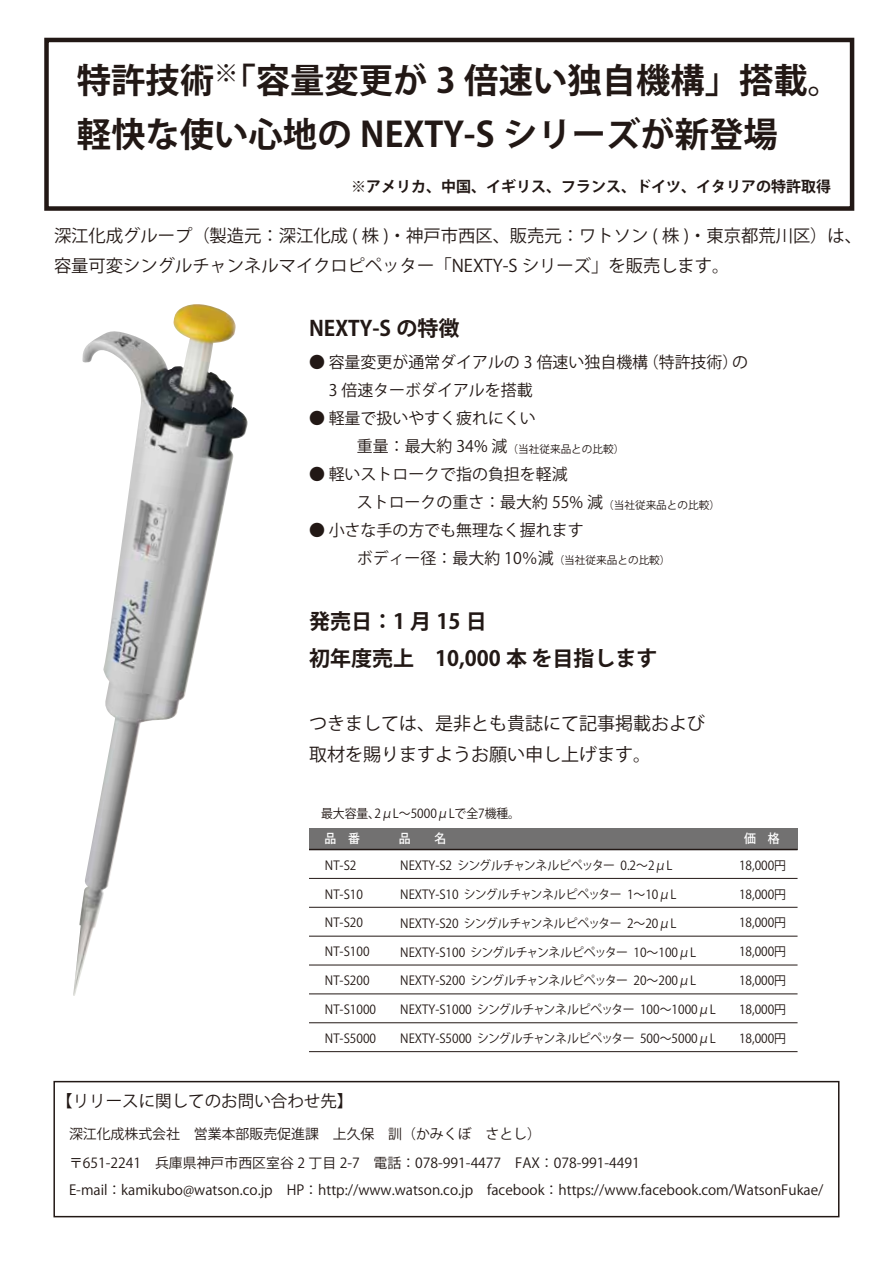
<style>
.page{position:relative;width:893px;height:1263px;background:#fff}
.page>*{position:absolute;margin:0;border:0;box-sizing:border-box;transform-origin:0 0}
.t1{font:700 34.35px/53.7px "Koz Go Pr 6 N";color:#221815}
.t2{font:700 21px/36.8px "Koz Go Pr 6 N";color:#221815}
.t3{font:18px/31.5px "Koz Go Pr 6 N";color:#221815}
.t4{font:17.25px/30.3px "Koz Go Pr 6 N";color:#221815}
.t5{font:16.5px "Koz Go Pr 6 N";color:#221815}
.t6{font:15.9px/27.9px "Koz Go Pr 6 N";color:#221815}
.t7{font:700 15px "Koz Go Pr 6 N";color:#221815}
.t8{font:13.95px/29px "Koz Go Pr 6 N";color:#221815}
.t9{font:12.45px "Koz Go Pr 6 N";color:#221815;scale:.95 1}
.t10{font:500 12.45px "Koz Go Pr 6 N";color:#fff;scale:.95 1}
.t11{font:10.65px "Koz Go Pr 6 N";color:#221815}
.s1{font-size:15.9px}
.s2{font-size:10.65px}
</style>
<div class="page">
<div style="left:53px;top:1081px;width:786px;height:136px;background:#fff;border:2px solid #221815"></div>
<div style="left:44px;top:38px;width:810px;height:173px;border:4px solid #221815"></div>
<img style="left:73px;top:304px;width:175px;height:692px">
<div style="left:309px;top:828px;width:488px;height:21px;background:#727171"></div>
<hr style="left:309px;top:849px;width:488px;height:1px;background:#221815">
<hr style="left:309px;top:878px;width:488px;height:1px;background:#221815">
<hr style="left:309px;top:907px;width:488px;height:1px;background:#221815">
<hr style="left:309px;top:936px;width:488px;height:1px;background:#221815">
<hr style="left:309px;top:965px;width:488px;height:1px;background:#221815">
<hr style="left:309px;top:994px;width:488px;height:1px;background:#221815">
<hr style="left:309px;top:1022px;width:488px;height:1px;background:#221815">
<hr style="left:309px;top:1051px;width:488px;height:1px;background:#221815">
<h1 class="t1" style="left:77px;top:54px;width:767px">特許技術<sup>※</sup>「容量変更が 3 倍速い独自機構」搭載。軽快な使い心地の NEXTY-S シリーズが新登場</h1>
<p class="t7" style="left:351px;top:178px;width:481px">※アメリカ、中国、イギリス、フランス、ドイツ、イタリアの特許取得</p>
<h3 class="t4" style="left:54px;top:221px;width:810px">深江化成グループ（製造元：深江化成 ( 株 )・神戸市西区、販売元：ワトソン ( 株 )・東京都荒川区）は、容量可変シングルチャンネルマイクロピペッター「NEXTY-S シリーズ」を販売します。</h3>
<h2 class="t2" style="left:309px;top:310px;width:152px">NEXTY-S の特徴</h2>
<p class="t6" style="left:309px;top:349px;width:440px">● 容量変更が通常ダイアルの 3 倍速い独自機構（特許技術）の　 3 倍速ターボダイアルを搭載</p>
<p class="t6" style="left:309px;top:405px;width:228px">● 軽量で扱いやすく疲れにくい</p>
<p class="t11" style="left:357px;top:443px;width:269px"><span class="s1">重量：最大約 34% 減</span>（当社従来品との比較）</p>
<p class="t6" style="left:357px;top:461px;width:365px;text-indent:-48px">● 軽いストロークで指の負担を軽減<br>ストロークの重さ：最大約 55% 減<span class="s2">（当社従来品との比較）</span></p>
<p class="t6" style="left:357px;top:516px;width:315px;text-indent:-48px">● 小さな手の方でも無理なく握れます<br>ボディー径：最大約 10％減<span class="s2">（当社従来品との比較）</span></p>
<h2 class="t2" style="left:309px;top:604px;width:350px">発売日：1 月 15 日<br>初年度売上　10,000 本 を目指します</h2>
<h3 class="t3" style="left:309px;top:708px;width:398px">つきましては、是非とも貴誌にて記事掲載および取材を賜りますようお願い申し上げます。</h3>
<p class="t9" style="left:321px;top:806px;width:211px">最大容量、2μL～5000μLで全7機種。</p>
<p class="t10" style="left:324px;top:831px;width:39px">品　番</p>
<p class="t10" style="left:399px;top:831px;width:51px">品　　名</p>
<p class="t10" style="left:744px;top:831px;width:39px">価　格</p>
<p class="t9" style="left:325px;top:858px;width:35px">NT-S2</p>
<p class="t9" style="left:400px;top:858px;width:288px">NEXTY-S2 シングルチャンネルピペッター 0.2～2μL</p>
<p class="t9" style="left:739px;top:858px;width:51px">18,000円</p>
<p class="t9" style="left:325px;top:887px;width:42px">NT-S10</p>
<p class="t9" style="left:400px;top:887px;width:292px">NEXTY-S10 シングルチャンネルピペッター 1～10μL</p>
<p class="t9" style="left:739px;top:887px;width:51px">18,000円</p>
<p class="t9" style="left:325px;top:916px;width:42px">NT-S20</p>
<p class="t9" style="left:400px;top:916px;width:292px">NEXTY-S20 シングルチャンネルピペッター 2～20μL</p>
<p class="t9" style="left:739px;top:916px;width:51px">18,000円</p>
<p class="t9" style="left:325px;top:945px;width:48px">NT-S100</p>
<p class="t9" style="left:400px;top:945px;width:313px">NEXTY-S100 シングルチャンネルピペッター 10～100μL</p>
<p class="t9" style="left:739px;top:945px;width:51px">18,000円</p>
<p class="t9" style="left:325px;top:974px;width:48px">NT-S200</p>
<p class="t9" style="left:400px;top:974px;width:313px">NEXTY-S200 シングルチャンネルピペッター 20～200μL</p>
<p class="t9" style="left:739px;top:974px;width:51px">18,000円</p>
<p class="t9" style="left:325px;top:1002px;width:55px">NT-S1000</p>
<p class="t9" style="left:400px;top:1003px;width:333px">NEXTY-S1000 シングルチャンネルピペッター 100～1000μL</p>
<p class="t9" style="left:739px;top:1002px;width:51px">18,000円</p>
<p class="t9" style="left:325px;top:1031px;width:55px">NT-S5000</p>
<p class="t9" style="left:400px;top:1032px;width:333px">NEXTY-S5000 シングルチャンネルピペッター 500～5000μL</p>
<p class="t9" style="left:739px;top:1031px;width:51px">18,000円</p>
<h3 class="t5" style="left:56px;top:1091px;width:299px">【リリースに関してのお問い合わせ先】</h3>
<p class="t8" style="left:69px;top:1119px;width:572px">深江化成株式会社　営業本部販売促進課　上久保　訓（かみくぼ　さとし）<br>〒651-2241　兵庫県神戸市西区室谷 2 丁目 2-7　電話：078-991-4477　FAX：078-991-4491</p>
<p class="t8" style="left:69px;top:1175px;width:756px">E-mail： kamikubo@watson.co.jp　HP：http://www.watson.co.jp　facebook：https://www.facebook.com/WatsonFukae/</p>
</div>
